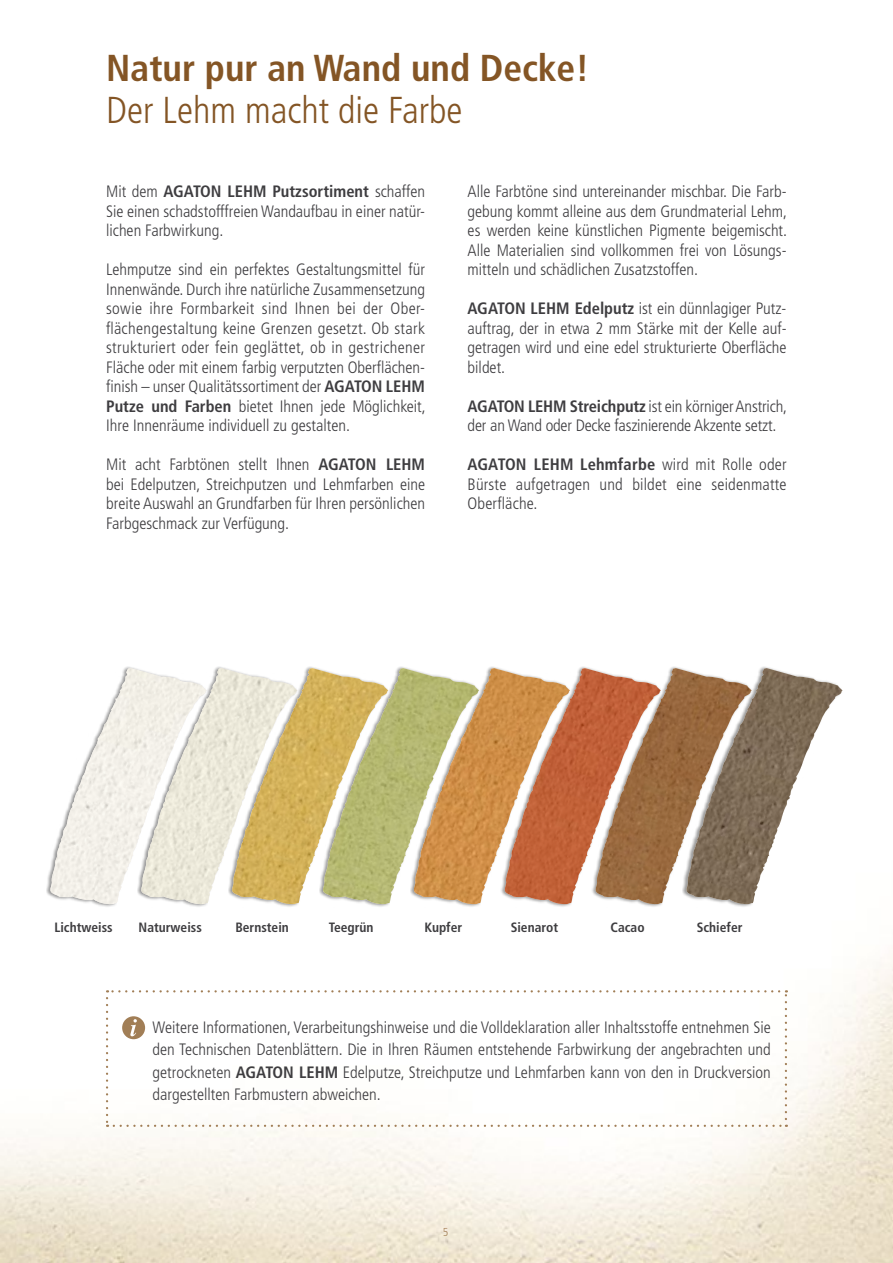
<style>
.page{position:relative;width:893px;height:1263px;background:#fff}
.page>*{position:absolute;margin:0;border:0;box-sizing:border-box;transform-origin:0 0}
.t1{font:700 condensed 37.5px "Frutiger";color:#845525}
.t2{font:300 condensed 37.5px "Frutiger";color:#845525}
.t3{font:300 condensed 16.5px/19.5px "Frutiger";color:#3e3d40;text-align:justify}
.t4{font:700 condensed 13.5px "Frutiger";color:#3e3d40}
.t5{font:300 condensed 11.55px "Frutiger";color:#a17e56}
.s1{font-weight:700}
</style>
<div class="page">
<img style="left:0;top:954px;width:893px;height:309px">
<div style="left:122px;top:1016px;width:23px;height:23px;background:#a17e56;border-radius:50%"></div>
<svg style="left:130px;top:1019px;width:7px;height:17px"></svg>
<div style="left:46px;top:666px;width:161px;height:242px;background:#000;opacity:.4"></div>
<div style="left:682px;top:666px;width:161px;height:242px;background:#000;opacity:.4"></div>
<svg style="left:49px;top:668px;width:794px;height:236px"></svg>
<img style="left:685px;top:669px;width:80px;height:235px">
<svg style="left:106px;top:998px;width:2px;height:129px"></svg>
<svg style="left:114px;top:1125px;width:673px;height:2px"></svg>
<svg style="left:785px;top:990px;width:2px;height:129px"></svg>
<svg style="left:107px;top:990px;width:672px;height:2px"></svg>
<h1 class="t1" style="left:106px;top:45px;width:484px">Natur pur an Wand und Decke!</h1>
<h1 class="t2" style="left:106px;top:88px;width:358px">Der Lehm macht die Farbe</h1>
<p class="t3" style="left:106px;top:182px;width:320px">Mit dem <span class="s1">AGATON LEHM Putzsortiment</span> schaffen Sie einen schadstofffreien Wandaufbau in einer natür&shy;lichen Farbwirkung.</p>
<p class="t3" style="left:106px;top:260px;width:321px">Lehmputze sind ein perfektes Gestaltungsmittel für Innenwände. Durch ihre natürliche Zusammensetzung sowie ihre Formbarkeit sind Ihnen bei der Ober&shy;flächengestaltung keine Grenzen gesetzt. Ob stark strukturiert oder fein geglättet, ob in gestrichener Fläche oder mit einem farbig verputzten Oberflächen&shy;finish – unser Qualitätssortiment der <span class="s1">AGATON LEHM Putze und Farben</span> bietet Ihnen jede Möglichkeit, Ihre Innenräume individuell zu gestalten.</p>
<p class="t3" style="left:106px;top:455px;width:320px">Mit acht Farbtönen stellt Ihnen <span class="s1">AGATON LEHM </span>bei Edelputzen, Streichputzen und Lehmfarben eine breite Auswahl an Grundfarben für Ihren persönlichen Farbgeschmack zur Verfügung.</p>
<p class="t3" style="left:468px;top:182px;width:321px">Alle Farbtöne sind untereinander mischbar. Die Farb&shy;gebung kommt alleine aus dem Grundmaterial Lehm, es werden keine künstlichen Pigmente beigemischt.<br>Alle Materialien sind vollkommen frei von Lösungs&shy;mitteln und schädlichen Zusatzstoffen.</p>
<p class="t3" style="left:468px;top:299px;width:320px"><span class="s1">AGATON LEHM Edelputz</span> ist ein dünnlagiger Putz&shy;auftrag, der in etwa 2 mm Stärke mit der Kelle auf&shy;getragen wird und eine edel strukturierte Oberfläche bildet.</p>
<p class="t3" style="left:468px;top:397px;width:321px"><span class="s1">AGATON LEHM Streichputz</span> ist ein körniger Anstrich, der an Wand oder Decke faszinierende Akzente setzt.</p>
<p class="t3" style="left:468px;top:455px;width:320px"><span class="s1">AGATON LEHM Lehmfarbe</span> wird mit Rolle oder Bürste aufgetragen und bildet eine seidenmatte Oberfläche.</p>
<p class="t4" style="left:54px;top:920px;width:60px">Lichtweiss</p>
<p class="t4" style="left:139px;top:920px;width:65px">Naturweiss</p>
<p class="t4" style="left:235px;top:920px;width:55px">Bernstein</p>
<p class="t4" style="left:329px;top:920px;width:46px">Teegrün</p>
<p class="t4" style="left:425px;top:920px;width:39px">Kupfer</p>
<p class="t4" style="left:511px;top:920px;width:49px">Sienarot</p>
<p class="t4" style="left:611px;top:920px;width:36px">Cacao</p>
<p class="t4" style="left:697px;top:920px;width:47px">Schiefer</p>
<p class="t3" style="left:153px;top:1016px;width:620px;line-height:22.5px">Weitere Informationen, Verarbeitungshinweise und die Volldeklaration aller Inhaltsstoffe entnehmen Sie den Technischen Datenblättern. Die in Ihren Räumen entstehende Farbwirkung der angebrachten und getrockneten <span class="s1">AGATON LEHM</span> Edelputze, Streichputze und Lehmfarben kann von den in Druckversion dargestellten Farbmustern abweichen.</p>
<p class="t5" style="left:443px;top:1226px;width:7px">5</p>
</div>
